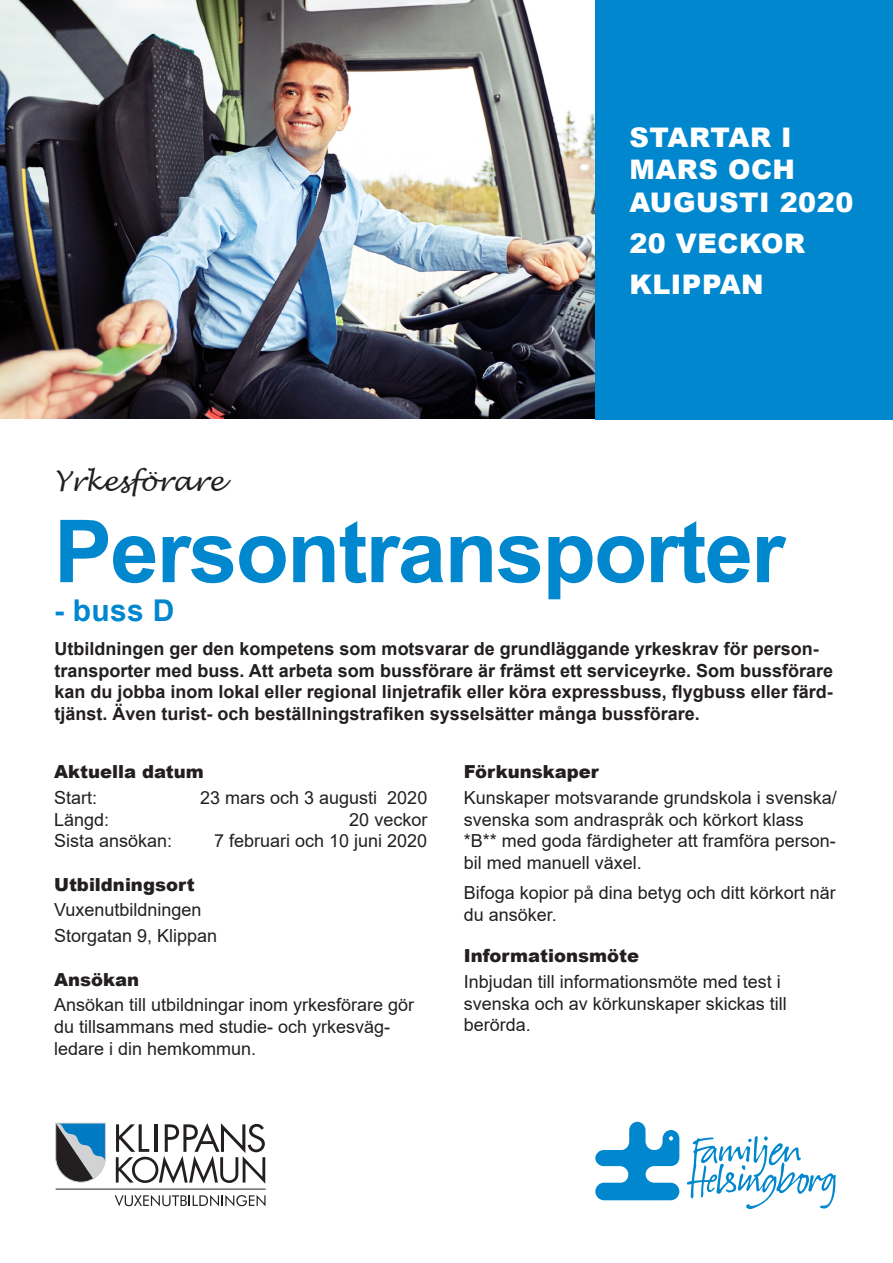
<style>
.page{position:relative;width:893px;height:1263px;background:#fff}
.page>*{position:absolute;margin:0;border:0;box-sizing:border-box;transform-origin:0 0}
.t1{font:700 87px "Arial";letter-spacing:-.02em;color:#0087cd}
.t2{font:700 30px "Arial";color:#0087cd}
.t3{font:900 27px/32.4px "Arial";letter-spacing:.02em;color:#fff}
.t4{font:italic 27px "Lucida Handwriting";color:#231f20}
.t5{font:18px/21.6px "Arial";color:#231f20}
.t6{font:700 18px/21.6px "Arial";color:#231f20}
.t7{font:900 18px "Arial";color:#231f20}
</style>
<div class="page">
<img style="left:0;top:0;width:595px;height:419px">
<svg style="left:687px;top:1136px;width:149px;height:73px"></svg>
<svg style="left:595px;top:1122px;width:84px;height:78px"></svg>
<div style="left:595px;top:0;width:298px;height:420px;background:#0087cd"></div>
<svg style="left:116px;top:1123px;width:149px;height:61px"></svg>
<svg style="left:55px;top:1123px;width:51px;height:59px;background:#5f8197"></svg>
<hr style="left:56px;top:1189px;width:210px;height:1px;background:#231f20">
<svg style="left:115px;top:1195px;width:150px;height:11px"></svg>
<p class="t4" style="left:55px;top:465px;width:171px">Yrkesförare</p>
<p class="t3" style="left:629px;top:120px;width:226px">STARTAR I<br>MARS OCH<br>AUGUSTI 2020</p>
<p class="t3" style="left:629px;top:226px;width:177px">20 VECKOR</p>
<p class="t3" style="left:629px;top:267px;width:136px">KLIPPAN</p>
<p class="t1" style="left:54px;top:490px;width:733px">Persontransporter</p>
<p class="t2" style="left:54px;top:590px;width:122px">- buss D</p>
<p class="t6" style="left:55px;top:638px;width:780px">Utbildningen ger den kompetens som motsvarar de grundläggande yrkeskrav för person&shy;transporter med buss. Att arbeta som bussförare är främst ett serviceyrke. Som bussförare kan du jobba inom lokal eller regional linjetrafik eller köra expressbuss, flygbuss eller färd&shy;tjänst. Även turist- och beställningstrafiken sysselsätter många bussförare.</p>
<p class="t7" style="left:54px;top:759px;width:151px">Aktuella datum</p>
<p class="t5" style="left:54px;top:787px;width:45px">Start:</p>
<p class="t5" style="left:200px;top:787px;width:229px">23 mars och 3 augusti 2020</p>
<p class="t5" style="left:54px;top:808px;width:57px">Längd:</p>
<p class="t5" style="left:349px;top:808px;width:80px">20 veckor</p>
<p class="t5" style="left:54px;top:830px;width:120px">Sista ansökan:</p>
<p class="t5" style="left:214px;top:830px;width:215px">7 februari och 10 juni 2020</p>
<p class="t7" style="left:54px;top:871px;width:142px">Utbildningsort</p>
<p class="t5" style="left:54px;top:899px;width:149px">Vuxenutbildningen</p>
<p class="t5" style="left:54px;top:925px;width:165px">Storgatan 9, Klippan</p>
<p class="t7" style="left:54px;top:966px;width:87px">Ansökan</p>
<p class="t5" style="left:54px;top:994px;width:362px">Ansökan till utbildningar inom yrkesförare gör du tillsammans med studie- och yrkesväg&shy;ledare i din hemkommun.</p>
<p class="t7" style="left:464px;top:759px;width:137px">Förkunskaper</p>
<p class="t5" style="left:464px;top:787px;width:375px">Kunskaper motsvarande grundskola i svenska/ svenska som andraspråk och körkort klass *B** med goda färdigheter att framföra person&shy;bil med manuell växel.</p>
<p class="t5" style="left:464px;top:882px;width:374px">Bifoga kopior på dina betyg och ditt körkort när du ansöker.</p>
<p class="t7" style="left:464px;top:943px;width:177px">Informationsmöte</p>
<p class="t5" style="left:464px;top:971px;width:325px">Inbjudan till informationsmöte med test i svenska och av körkunskaper skickas till berörda.</p>
</div>
